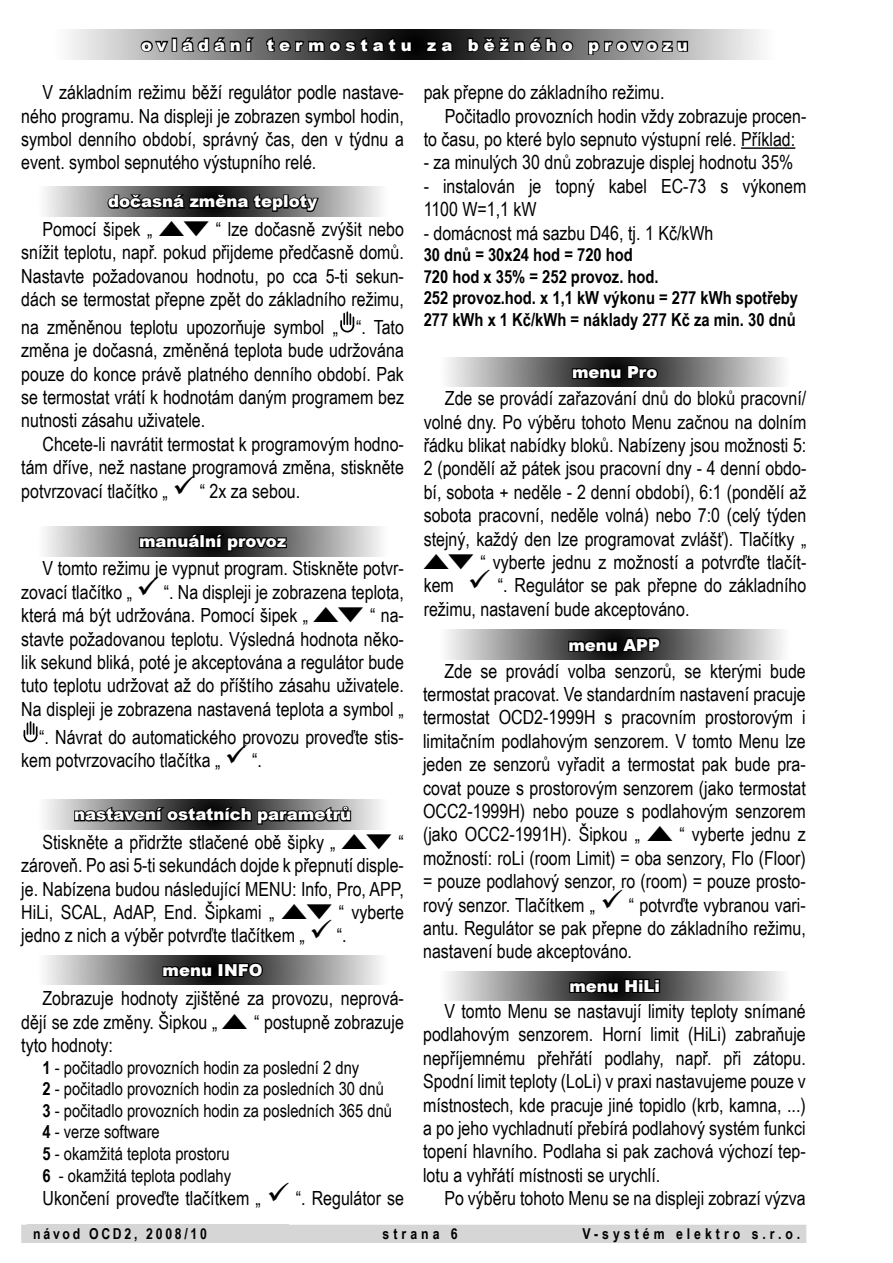
<style>
.page{position:relative;width:893px;height:1263px;background:#fff}
.page>*{position:absolute;margin:0;border:0;box-sizing:border-box;transform-origin:0 0}
.t1{font:19.5px/23.4px "Arial Narrow";color:#000;text-align:justify}
.t2{font:18px/21.6px "Arial Narrow";color:#000}
.t3{font:700 18px/21.6px "Arial Narrow";color:#000}
.t4{font:900 16.5px "Arial";color:#fff}
.t5{font:900 16.5px "Arial";letter-spacing:.3em;color:#fff}
.t6{font:700 15px "Arial Narrow";letter-spacing:.265em;color:#000}
.t7{font:700 15px "Arial Narrow";letter-spacing:.18em;color:#000}
.s1{font-size:21.6px}
.s2{font-weight:700}
</style>
<div class="page">
<div style="left:21px;top:1225px;width:785px;height:18px;background:#d6d6d6"></div>
<div style="left:27px;top:1225px;width:262px;height:14px;background:#d6d6d6"></div>
<svg style="left:45px;top:955px;width:336px;height:30px;background:#8a8a8a"></svg>
<svg style="left:161px;top:964px;width:52px;height:15px"></svg>
<div style="left:218px;top:963px;width:6px;height:14px;border:2px solid #000"></div>
<svg style="left:223px;top:961px;width:42px;height:18px"></svg>
<svg style="left:45px;top:799px;width:336px;height:30px;background:#9b9b9b"></svg>
<svg style="left:73px;top:804px;width:279px;height:22px;background:#3a3a3a"></svg>
<svg style="left:447px;top:357px;width:336px;height:30px;background:#8d8d8d"></svg>
<svg style="left:571px;top:363px;width:89px;height:19px;background:#131313"></svg>
<svg style="left:447px;top:971px;width:336px;height:30px;background:#8b8b8b"></svg>
<svg style="left:568px;top:978px;width:92px;height:17px;background:#0f0f0f"></svg>
<div style="left:655px;top:982px;width:5px;height:11px;border:2px solid #000"></div>
<svg style="left:447px;top:630px;width:336px;height:29px;background:#909090"></svg>
<svg style="left:567px;top:634px;width:95px;height:20px;background:#141414"></svg>
<svg style="left:340px;top:312px;width:15px;height:21px"></svg>
<svg style="left:45px;top:187px;width:336px;height:29px;background:#a1a1a1"></svg>
<svg style="left:106px;top:192px;width:214px;height:21px;background:#2b2b2b"></svg>
<svg style="left:23px;top:722px;width:15px;height:21px"></svg>
<svg style="left:45px;top:526px;width:336px;height:30px;background:#959595"></svg>
<svg style="left:138px;top:533px;width:150px;height:19px;background:#1c1c1c"></svg>
<svg style="left:70px;top:30px;width:691px;height:30px;background:#8c8c8c"></svg>
<svg style="left:139px;top:39px;width:31px;height:16px"></svg>
<div style="left:172px;top:38px;width:5px;height:14px;border:2px solid #000"></div>
<svg style="left:180px;top:36px;width:77px;height:18px"></svg>
<svg style="left:265px;top:35px;width:148px;height:19px;background:#222"></svg>
<svg style="left:425px;top:39px;width:30px;height:15px"></svg>
<svg style="left:466px;top:35px;width:109px;height:19px;background:#2d2d2d"></svg>
<svg style="left:587px;top:39px;width:102px;height:17px;background:#5f5f5f"></svg>
<hr style="left:741px;top:147px;width:54px;height:2px;background:#000">
<p class="t5" style="left:141px;top:33px;width:548px">ovládání termostatu za běžného provozu</p>
<p class="t1" style="left:424px;top:80px;width:242px">pak přepne do základního režimu.</p>
<p class="t1" style="left:445px;top:103px;width:363px">Počitadlo provozních hodin vždy zobrazuje procen-</p>
<p class="t1" style="left:424px;top:127px;width:373px">to času, po které bylo sepnuto výstupní relé. Příklad:</p>
<p class="t1" style="left:424px;top:150px;width:371px">- za minulých 30 dnů zobrazuje displej hodnotu 35%</p>
<p class="t1" style="left:424px;top:174px;width:384px">- instalován je topný kabel EC-73 s výkonem<br>1100 W=1,1 kW</p>
<p class="t1" style="left:424px;top:220px;width:291px">- domácnost má sazbu D46, tj. 1 Kč/kWh</p>
<p class="t3" style="left:424px;top:243px;width:376px">30 dnů = 30x24 hod = 720 hod<br>720 hod x 35% = 252 provoz. hod.<br>252 provoz.hod. x 1,1 kW výkonu = 277 kWh spotřeby 277 kWh x 1 Kč/kWh = náklady 277 Kč za min. 30 dnů</p>
<p class="t1" style="left:21px;top:80px;width:384px;text-indent:21px">V základním režimu běží regulátor podle nastave&shy;ného programu. Na displeji je zobrazen symbol hodin, symbol denního období, správný čas, den v týdnu a event. symbol sepnutého výstupního relé.</p>
<p class="t4" style="left:108px;top:190px;width:211px">dočasná změna teploty</p>
<p class="t1" style="left:21px;top:216px;width:384px;text-indent:21px">Pomocí šipek „ <span class="s1">▲▼</span>“ lze dočasně zvýšit nebo snížit teplotu, např. pokud přijdeme předčasně domů.<br>Nastavte požadovanou hodnotu, po cca 5-ti sekun&shy;dách se termostat přepne zpět do základního režimu,</p>
<p class="t1" style="left:21px;top:315px;width:384px">na změněnou teplotu upozorňuje symbol „ “. Tato změna je dočasná, změněná teplota bude udržována pouze do konce právě platného denního období. Pak se termostat vrátí k hodnotám daným programem bez nutnosti zásahu uživatele.</p>
<p class="t1" style="left:21px;top:432px;width:384px;text-indent:21px">Chcete-li navrátit termostat k programovým hodno&shy;tám dříve, než nastane programová změna, stiskněte potvrzovací tlačítko „ ✓ “ 2x za sebou.</p>
<p class="t4" style="left:572px;top:360px;width:87px">menu Pro</p>
<p class="t1" style="left:424px;top:386px;width:384px;text-indent:21px">Zde se provádí zařazování dnů do bloků pracovní/ volné dny. Po výběru tohoto Menu začnou na dolním řádku blikat nabídky bloků. Nabízeny jsou možnosti 5:<br>2 (pondělí až pátek jsou pracovní dny - 4 denní obdo&shy;bí, sobota + neděle - 2 denní období), 6:1 (pondělí až sobota pracovní, neděle volná) nebo 7:0 (celý týden stejný, každý den lze programovat zvlášť). Tlačítky „</p>
<p class="t1" style="left:424px;top:550px;width:384px"><span class="s1">▲▼</span>“ vyberte jednu z možností a potvrďte tlačít&shy;kem ✓ “. Regulátor se pak přepne do základního režimu, nastavení bude akceptováno.</p>
<p class="t4" style="left:139px;top:529px;width:149px">manuální provoz</p>
<p class="t1" style="left:21px;top:556px;width:384px;text-indent:21px">V tomto režimu je vypnut program. Stiskněte potvr&shy;zovací tlačítko „ ✓ “. Na displeji je zobrazena teplota, která má být udržována. Pomocí šipek „ <span class="s1">▲▼</span>“ na&shy;stavte požadovanou teplotu. Výsledná hodnota něko&shy;lik sekund bliká, poté je akceptována a regulátor bude tuto teplotu udržovat až do příštího zásahu uživatele.<br>Na displeji je zobrazena nastavená teplota a symbol „</p>
<p class="t1" style="left:21px;top:724px;width:384px;text-indent:18px">“. Návrat do automatického provozu proveďte stis&shy;kem potvrzovacího tlačítka „ ✓ “.</p>
<p class="t4" style="left:568px;top:633px;width:93px">menu APP</p>
<p class="t1" style="left:423px;top:658px;width:384px;text-indent:21px">Zde se provádí volba senzorů, se kterými bude termostat pracovat. Ve standardním nastavení pracuje termostat OCD2-1999H s pracovním prostorovým i limitačním podlahovým senzorem. V tomto Menu lze jeden ze senzorů vyřadit a termostat pak bude pra&shy;covat pouze s prostorovým senzorem (jako termostat OCC2-1999H) nebo pouze s podlahovým senzorem (jako OCC2-1991H). Šipkou „ <span class="s1">▲</span>“ vyberte jednu z možností: roLi (room Limit) = oba senzory, Flo (Floor) = pouze podlahový senzor, ro (room) = pouze prosto&shy;rový senzor. Tlačítkem „ ✓ “ potvrďte vybranou vari&shy;antu. Regulátor se pak přepne do základního režimu, nastavení bude akceptováno.</p>
<p class="t4" style="left:74px;top:802px;width:278px">nastavení ostatních parametrů</p>
<p class="t1" style="left:21px;top:829px;width:384px;text-indent:21px">Stiskněte a přidržte stlačené obě šipky „ <span class="s1">▲▼</span>“ zároveň. Po asi 5-ti sekundách dojde k přepnutí disple&shy;je. Nabízena budou následující MENU: Info, Pro, APP, HiLi, SCAL, AdAP, End. Šipkami „ <span class="s1">▲▼</span>“ vyberte jedno z nich a výběr potvrďte tlačítkem „ ✓ “.</p>
<p class="t4" style="left:163px;top:958px;width:101px">menu INFO</p>
<p class="t1" style="left:21px;top:986px;width:384px;text-indent:21px">Zobrazuje hodnoty zjištěné za provozu, neprová&shy;dějí se zde změny. Šipkou „ <span class="s1">▲</span>“ postupně zobrazuje tyto hodnoty:</p>
<p class="t2" style="left:43px;top:1056px;width:351px"><span class="s2">1</span> - počitadlo provozních hodin za poslední 2 dny<br><span class="s2">2</span> - počitadlo provozních hodin za posledních 30 dnů <span class="s2">3</span> - počitadlo provozních hodin za posledních 365 dnů <span class="s2">4</span> - verze software<br><span class="s2">5</span> - okamžitá teplota prostoru<br><span class="s2">6</span> - okamžitá teplota podlahy</p>
<p class="t1" style="left:43px;top:1186px;width:363px">Ukončení proveďte tlačítkem „ ✓ “. Regulátor se</p>
<p class="t4" style="left:569px;top:974px;width:92px">menu HiLi</p>
<p class="t1" style="left:423px;top:999px;width:384px;text-indent:21px">V tomto Menu se nastavují limity teploty snímané podlahovým senzorem. Horní limit (HiLi) zabraňuje nepříjemnému přehřátí podlahy, např. při zátopu.<br>Spodní limit teploty (LoLi) v praxi nastavujeme pouze v místnostech, kde pracuje jiné topidlo (krb, kamna, ...) a po jeho vychladnutí přebírá podlahový systém funkci topení hlavního. Podlaha si pak zachová výchozí tep&shy;lotu a vyhřátí místnosti se urychlí.</p>
<p class="t1" style="left:444px;top:1186px;width:363px">Po výběru tohoto Menu se na displeji zobrazí výzva</p>
<p class="t7" style="left:33px;top:1222px;width:175px">návod OCD2, 2008/10</p>
<p class="t6" style="left:383px;top:1222px;width:77px">strana 6</p>
<p class="t6" style="left:583px;top:1222px;width:219px">V-systém elektro s.r.o.</p>
</div>
